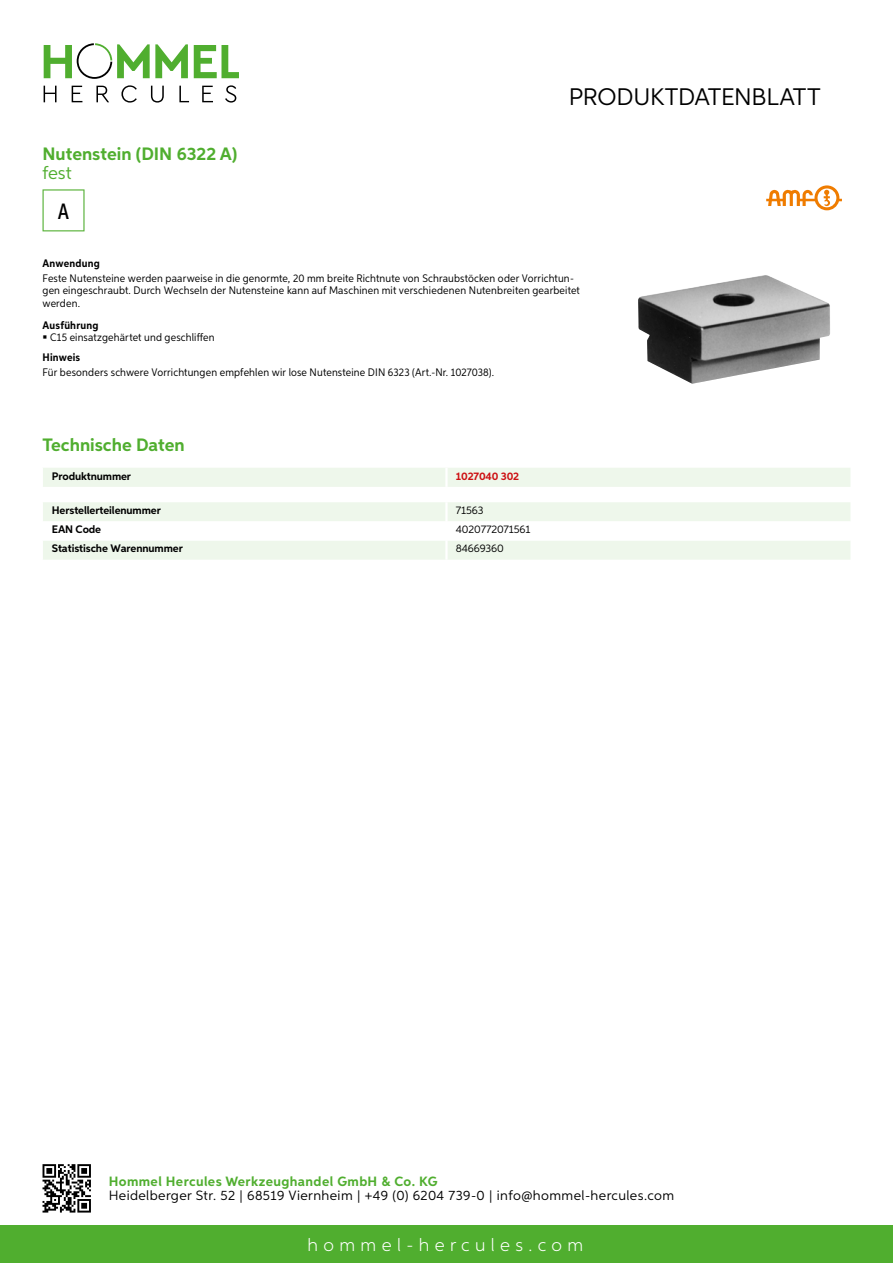
<style>
.page{position:relative;width:893px;height:1263px;background:#fff}
.page>*{position:absolute;margin:0;border:0;box-sizing:border-box;transform-origin:0 0}
.t1{font:24px "Aspira";letter-spacing:-.01em;color:#000}
.t2{font:500 22.2px "Aspira XX Nar";color:#000}
.t3{font:700 18px "Aspira";color:#50ae2f}
.t4{font:300 18px "Aspira";letter-spacing:.3em;color:#fff}
.t5{font:18px "Aspira";color:#50ae2f}
.t6{font:13.5px "Aspira";letter-spacing:.03em;color:#000}
.t7{font:700 13.5px "Aspira";letter-spacing:.03em;color:#50ae2f}
.t8{font:10.95px/12px "Aspira Nar";letter-spacing:.015em;color:#000}
.t9{font:700 10.95px "Aspira";letter-spacing:-.01em;color:#000}
.t10{font:10.95px "Aspira";letter-spacing:-.01em;color:#000}
.t11{font:700 10.95px "Aspira Nar";letter-spacing:.02em;color:#000}
.t12{font:700 10.95px "Aspira";letter-spacing:-.01em;color:#cd1013}
</style>
<div class="page">
<div style="left:0;top:1226px;width:893px;height:37px;background:#50ae2f"></div>
<svg style="left:43px;top:1164px;width:48px;height:48px"></svg>
<svg style="left:194px;top:45px;width:45px;height:33px"></svg>
<svg style="left:44px;top:43px;width:144px;height:36px"></svg>
<svg style="left:44px;top:86px;width:13px;height:16px"></svg>
<svg style="left:72px;top:86px;width:10px;height:16px"></svg>
<svg style="left:96px;top:86px;width:13px;height:16px"></svg>
<svg style="left:121px;top:85px;width:16px;height:18px"></svg>
<svg style="left:151px;top:86px;width:13px;height:17px"></svg>
<svg style="left:179px;top:86px;width:10px;height:16px"></svg>
<svg style="left:202px;top:86px;width:11px;height:16px"></svg>
<svg style="left:225px;top:85px;width:11px;height:18px"></svg>
<div style="left:43px;top:468px;width:807px;height:19px;background:#eef7eb"></div>
<hr style="left:445px;top:468px;width:3px;height:19px;background:#fff">
<svg style="left:43px;top:502px;width:807px;height:58px"></svg>
<hr style="left:445px;top:540px;width:3px;height:20px;background:#fff">
<svg style="left:43px;top:189px;width:42px;height:42px"></svg>
<img style="left:638px;top:275px;width:192px;height:109px">
<svg style="left:766px;top:185px;width:76px;height:25px"></svg>
<h3 class="t3" style="left:43px;top:142px;width:196px">Nutenstein (DIN 6322 A)</h3>
<h3 class="t5" style="left:43px;top:162px;width:31px">fest</h3>
<h2 class="t2" style="left:58px;top:197px;width:13px">A</h2>
<h1 class="t1" style="left:569px;top:82px;width:253px">Produktdatenblatt</h1>
<p class="t11" style="left:43px;top:257px;width:59px">Anwendung</p>
<p class="t8" style="left:43px;top:273px;width:539px">Feste Nutensteine werden paarweise in die genormte, 20 mm breite Richtnute von Schraubstöcken oder Vorrichtun&shy;gen eingeschraubt. Durch Wechseln der Nutensteine kann auf Maschinen mit verschiedenen Nutenbreiten gearbeitet werden.</p>
<p class="t11" style="left:43px;top:318px;width:58px">Ausführung</p>
<p class="t8" style="left:50px;top:331px;width:166px">C15 einsatzgehärtet und geschliffen</p>
<p class="t11" style="left:43px;top:350px;width:39px">Hinweis</p>
<p class="t8" style="left:43px;top:366px;width:453px">Für besonders schwere Vorrichtungen empfehlen wir lose Nutensteine DIN 6323 (Art.-Nr. 1027038).</p>
<h3 class="t3" style="left:43px;top:434px;width:144px">Technische Daten</h3>
<p class="t9" style="left:52px;top:469px;width:81px">Produktnummer</p>
<p class="t12" style="left:456px;top:469px;width:65px">1027040 302</p>
<p class="t9" style="left:52px;top:504px;width:111px">Herstellerteilenummer</p>
<p class="t10" style="left:456px;top:504px;width:29px">71563</p>
<p class="t9" style="left:52px;top:523px;width:51px">EAN Code</p>
<p class="t10" style="left:456px;top:523px;width:76px">4020772071561</p>
<p class="t9" style="left:52px;top:542px;width:132px">Statistische Warennummer</p>
<p class="t10" style="left:456px;top:542px;width:49px">84669360</p>
<p class="t7" style="left:109px;top:1172px;width:330px">Hommel Hercules Werkzeughandel GmbH &amp; Co. KG</p>
<p class="t6" style="left:109px;top:1187px;width:567px">Heidelberger Str. 52 | 68519 Viernheim | +49 (0) 6204 739-0 | info@hommel-hercules.com</p>
<h3 class="t4" style="left:307px;top:1234px;width:277px">hommel-hercules.com</h3>
</div>
